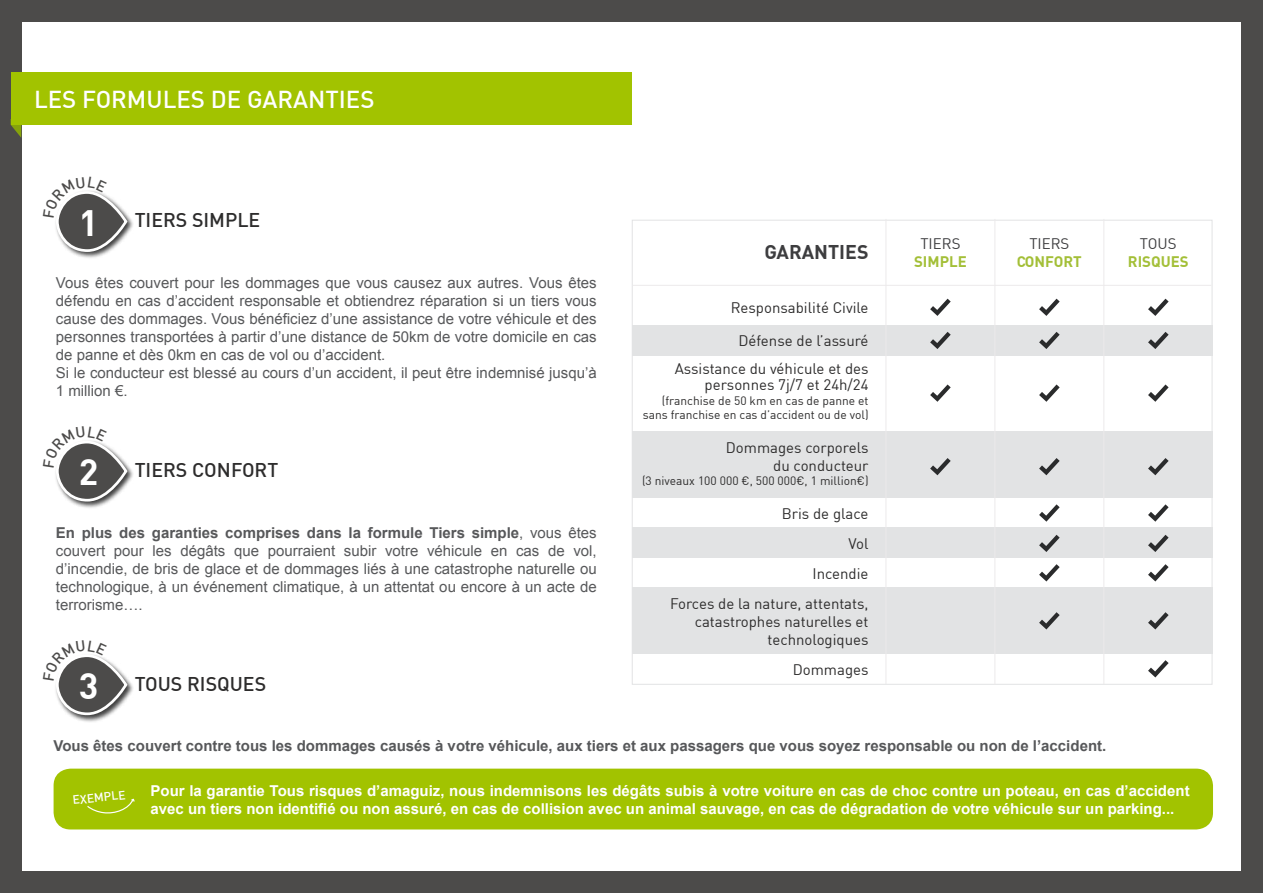
<style>
.page{position:relative;width:1263px;height:893px;background:#fff}
.page>*{position:absolute;margin:0;border:0;box-sizing:border-box;transform-origin:0 0}
.t1{font:700 36px "DIN";color:#fff}
.t2{font:500 24px "DIN";color:#fff}
.t3{font:500 19.5px "DIN";color:#2d2c2c}
.t4{font:700 19.5px "DIN";color:#3d3d3f}
.t5{font:15px/18px "Arial";color:#57585a}
.t6{font:700 15px/18px "Arial";color:#fff}
.t7{font:15px/18px "DIN";color:#2d2c2c;text-align:right}
.t8{font:700 15px "Arial";color:#57585a}
.t9{font:700 15px "DIN";color:#a3bf37}
.t10{font:15px "DIN";color:#3d3d3f}
.t11{font:12px/14.4px "DIN";color:#2d2c2c;text-align:right}
.t12{font:500 12px "DIN";color:#fff}
.s1{font-weight:700}
.s2{font-weight:700;font-size:36px;color:#fff}
</style>
<div class="page">
<div style="left:0;top:0;width:1263px;height:21px;background:#4c4b4a"></div>
<div style="left:0;top:872px;width:1263px;height:21px;background:#4c4b4a"></div>
<div style="left:0;top:21px;width:21px;height:861px;background:#4c4b4a"></div>
<div style="left:1242px;top:21px;width:21px;height:861px;background:#4c4b4a"></div>
<div style="left:632px;top:325px;width:580px;height:31px;background:#e2e3e4"></div>
<div style="left:632px;top:432px;width:580px;height:66px;background:#e2e3e4"></div>
<div style="left:632px;top:528px;width:580px;height:30px;background:#e2e3e4"></div>
<div style="left:632px;top:587px;width:580px;height:67px;background:#e2e3e4"></div>
<svg style="left:11px;top:125px;width:10px;height:12px"></svg>
<div style="left:11px;top:72px;width:620px;height:53px;background:#a2c300"></div>
<div style="left:54px;top:189px;width:81px;height:71px;background:#000;opacity:.75"></div>
<div style="left:54px;top:439px;width:81px;height:70px;background:#000;opacity:.75"></div>
<div style="left:54px;top:653px;width:81px;height:70px;background:#000;opacity:.75"></div>
<div style="left:54px;top:769px;width:1159px;height:60px;background:#a2c300;border-radius:17px"></div>
<svg style="left:87px;top:798px;width:48px;height:16px"></svg>
<hr style="left:633px;top:285px;width:578px;height:1px;background:#eceaeb">
<hr style="left:885px;top:219px;width:1px;height:465px;background:#eceaeb">
<hr style="left:994px;top:219px;width:1px;height:466px;background:#eceaeb">
<hr style="left:1103px;top:219px;width:1px;height:465px;background:#eceaeb">
<svg style="left:930px;top:299px;width:21px;height:17px"></svg>
<svg style="left:930px;top:332px;width:21px;height:17px"></svg>
<svg style="left:930px;top:384px;width:21px;height:18px"></svg>
<svg style="left:930px;top:458px;width:21px;height:17px"></svg>
<svg style="left:1039px;top:299px;width:21px;height:17px"></svg>
<svg style="left:1039px;top:332px;width:21px;height:17px"></svg>
<svg style="left:1039px;top:384px;width:21px;height:18px"></svg>
<svg style="left:1039px;top:458px;width:21px;height:17px"></svg>
<svg style="left:1039px;top:504px;width:21px;height:18px"></svg>
<svg style="left:1039px;top:535px;width:21px;height:17px"></svg>
<svg style="left:1039px;top:564px;width:21px;height:17px"></svg>
<svg style="left:1039px;top:612px;width:21px;height:17px"></svg>
<svg style="left:1148px;top:299px;width:20px;height:17px"></svg>
<svg style="left:1148px;top:332px;width:20px;height:17px"></svg>
<svg style="left:1148px;top:384px;width:20px;height:18px"></svg>
<svg style="left:1148px;top:458px;width:20px;height:17px"></svg>
<svg style="left:1148px;top:504px;width:20px;height:18px"></svg>
<svg style="left:1148px;top:535px;width:20px;height:17px"></svg>
<svg style="left:1148px;top:564px;width:20px;height:17px"></svg>
<svg style="left:1148px;top:612px;width:20px;height:17px"></svg>
<svg style="left:1148px;top:660px;width:20px;height:17px"></svg>
<svg style="left:54px;top:189px;width:75px;height:64px"></svg>
<svg style="left:54px;top:439px;width:75px;height:64px"></svg>
<svg style="left:54px;top:653px;width:75px;height:63px"></svg>
<h2 class="t2" style="left:34px;top:84px;width:342px">LES FORMULES DE GARANTIES</h2>
<h1 class="t1" style="left:79px;top:199px;width:21px">1</h1>
<h3 class="t3" style="left:135px;top:208px;width:127px">TIERS SIMPLE</h3>
<p class="t5" style="left:56px;top:274px;width:542px">Vous êtes couvert pour les dommages que vous causez aux autres. Vous êtes défendu en cas d’accident responsable et obtiendrez réparation si un tiers vous cause des dommages. Vous bénéficiez d’une assistance de votre véhicule et des personnes transportées à partir d’une distance de 50km de votre domicile en cas de panne et dès 0km en cas de vol ou d’accident.<br>Si le conducteur est blessé au cours d’un accident, il peut être indemnisé jusqu’à 1 million €.</p>
<h1 class="t1" style="left:79px;top:449px;width:21px">2</h1>
<h3 class="t3" style="left:135px;top:457px;width:145px">TIERS CONFORT</h3>
<p class="t5" style="left:56px;top:523px;width:542px;text-align:justify"><span class="s1">En plus des garanties comprises dans la formule Tiers simple</span>, vous êtes couvert pour les dégâts que pourraient subir votre véhicule en cas de vol, d’incendie, de bris de glace et de dommages liés à une catastrophe naturelle ou technologique, à un événement climatique, à un attentat ou encore à un acte de terrorisme….</p>
<h3 class="t3" style="left:79px;top:671px;width:189px"><span class="s2">3</span> TOUS RISQUES</h3>
<h3 class="t4" style="left:764px;top:239px;width:106px">GARANTIES</h3>
<p class="t7" style="left:731px;top:298px;width:139px">Responsabilité Civile</p>
<p class="t7" style="left:738px;top:332px;width:132px">Défense de l’assuré</p>
<p class="t7" style="left:675px;top:360px;width:195px;line-height:16.5px">Assistance du véhicule et des personnes 7j/7 et 24h/24</p>
<p class="t11" style="left:643px;top:393px;width:227px">(franchise de 50 km en cas de panne et sans franchise en cas d’accident ou de vol)</p>
<p class="t7" style="left:726px;top:438px;width:144px">Dommages corporels du conducteur</p>
<p class="t11" style="left:642px;top:473px;width:228px">(3 niveaux 100 000 €, 500 000€, 1 million€)</p>
<p class="t7" style="left:782px;top:504px;width:88px">Bris de glace</p>
<p class="t7" style="left:848px;top:535px;width:21px">Vol</p>
<p class="t7" style="left:812px;top:564px;width:58px">Incendie</p>
<p class="t7" style="left:670px;top:594px;width:200px">Forces de la nature, attentats, catastrophes naturelles et technologiques</p>
<p class="t7" style="left:793px;top:660px;width:77px">Dommages</p>
<p class="t10" style="left:920px;top:234px;width:42px">TIERS</p>
<p class="t9" style="left:914px;top:251px;width:54px">SIMPLE</p>
<p class="t10" style="left:1029px;top:234px;width:42px">TIERS</p>
<p class="t9" style="left:1017px;top:251px;width:66px">CONFORT</p>
<p class="t8" style="left:54px;top:736px;width:1054px">Vous êtes couvert contre tous les dommages causés à votre véhicule, aux tiers et aux passagers que vous soyez responsable ou non de l’accident.</p>
<p class="t10" style="left:1140px;top:234px;width:38px">TOUS</p>
<p class="t9" style="left:1128px;top:251px;width:62px">RISQUES</p>
<p class="t12" style="left:72px;top:792px;width:54px;rotate:-6deg">EXEMPLE</p>
<p class="t6" style="left:151px;top:782px;width:1040px">Pour la garantie Tous risques d’amaguiz, nous indemnisons les dégâts subis à votre voiture en cas de choc contre un poteau, en cas d’accident avec un tiers non identifié ou non assuré, en cas de collision avec un animal sauvage, en cas de dégradation de votre véhicule sur un parking...</p>
</div>
